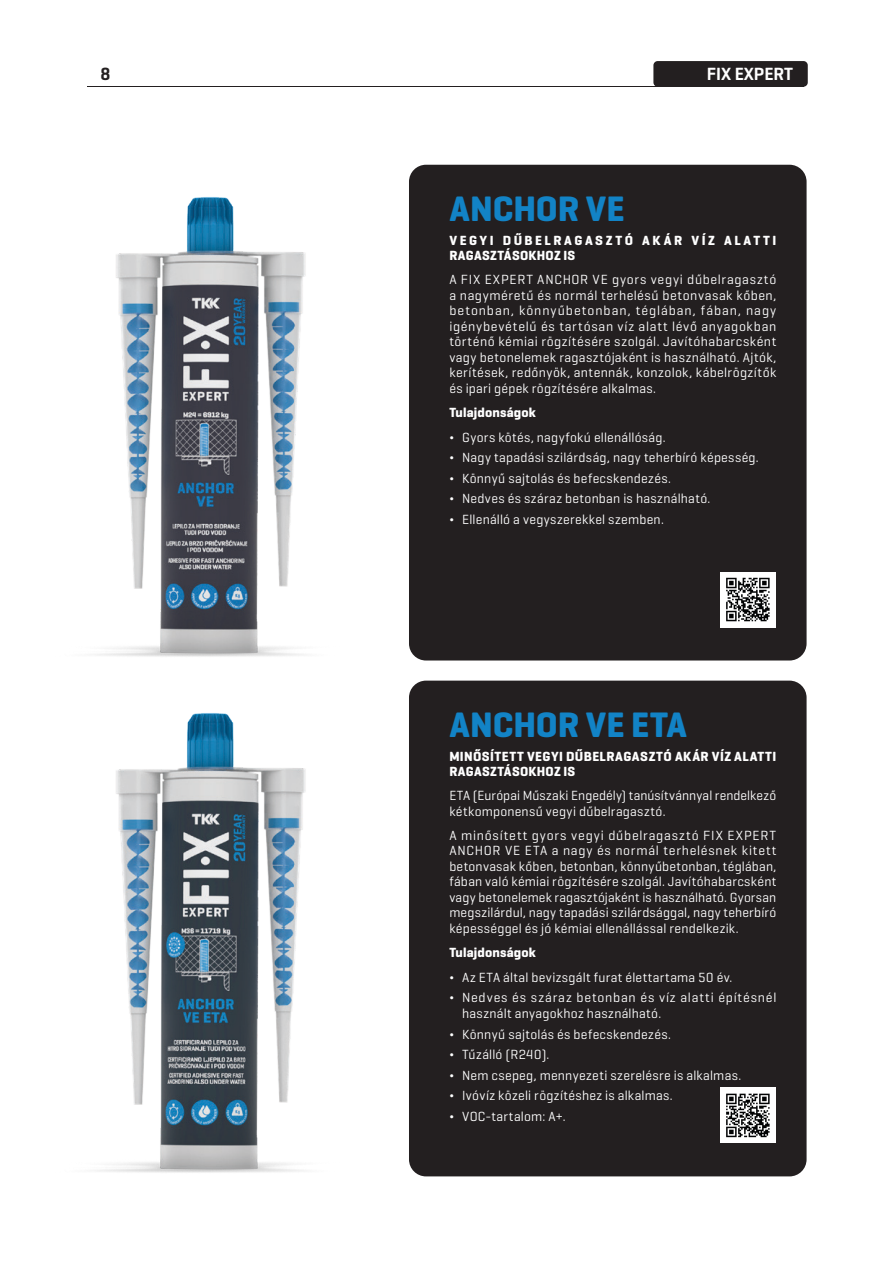
<style>
.page{position:relative;width:893px;height:1263px;background:#fff}
.page>*{position:absolute;margin:0;border:0;box-sizing:border-box;transform-origin:0 0}
.t1{font:700 36px "Geogrotesque Cyr";letter-spacing:-.005em;color:#1283c6}
.t2{font:600 18px "Geogrotesque Cyr";color:#fff}
.t3{font:600 18px "Geogrotesque Cyr";color:#231f20}
.t4{font:13.5px/15.6px "Geogrotesque Cyr";letter-spacing:.02em;color:#fff;text-align:justify}
.t5{font:13.5px/16.2px "Geogrotesque Cyr";letter-spacing:.05em;color:#fff}
.t6{font:700 13.5px/15.5px "Geogrotesque Cyr";letter-spacing:.03em;color:#fff}
.t7{font:700 13.5px/15.6px "Geogrotesque Cyr";letter-spacing:.18em;color:#fff}
.t8{font:700 13.5px "Geogrotesque Cyr";letter-spacing:.01em;color:#fff}
</style>
<div class="page">
<div style="left:653px;top:61px;width:155px;height:26px;background:#231f20;border-radius:4px"></div>
<hr style="left:87px;top:86px;width:717px;height:1px;background:#231f20">
<div style="left:409px;top:165px;width:398px;height:495px;background:#231f20;border-radius:17px"></div>
<div style="left:409px;top:681px;width:398px;height:495px;background:#231f20;border-radius:17px"></div>
<img style="left:95px;top:713px;width:211px;height:460px">
<img style="left:95px;top:197px;width:211px;height:460px">
<div style="left:720px;top:1088px;width:56px;height:55px;background:#fff"></div>
<svg style="left:726px;top:1093px;width:44px;height:45px"></svg>
<div style="left:720px;top:572px;width:56px;height:55px;background:#fff"></div>
<svg style="left:726px;top:577px;width:44px;height:45px"></svg>
<h2 class="t3" style="left:101px;top:63px;width:11px">8</h2>
<h2 class="t2" style="left:707px;top:63px;width:88px">FIX EXPERT</h2>
<h4 class="t1" style="left:449px;top:186px;width:177px">ANCHOR VE</h4>
<h5 class="t7" style="left:449px;top:232px;width:328px">VEGYI DŰBELRAGASZTÓ AKÁR VÍZ ALATTI<br>RAGASZTÁSOKHOZ IS</h5>
<p class="t4" style="left:449px;top:271px;width:328px">A FIX EXPERT ANCHOR VE gyors vegyi dűbelragasztó a nagyméretű és normál terhelésű betonvasak kőben, betonban, könnyűbetonban, téglában, fában, nagy igénybevételű és tartósan víz alatt lévő anyagokban történő kémiai rögzítésére szolgál. Javítóhabarcsként vagy betonelemek ragasztójaként is használható. Ajtók, kerítések, redőnyök, antennák, konzolok, kábelrögzítők és ipari gépek rögzítésére alkalmas.</p>
<h6 class="t8" style="left:449px;top:404px;width:88px">Tulajdonságok</h6>
<p class="t4" style="left:449px;top:429px;width:218px">¬ Gyors kötés, nagyfokú ellenállóság.</p>
<p class="t4" style="left:449px;top:449px;width:311px">¬ Nagy tapadási szilárdság, nagy teherbíró képesség.</p>
<p class="t4" style="left:449px;top:470px;width:223px">¬ Könnyű sajtolás és befecskendezés.</p>
<p class="t4" style="left:449px;top:490px;width:262px">¬ Nedves és száraz betonban is használható.</p>
<p class="t4" style="left:449px;top:511px;width:216px">¬ Ellenálló a vegyszerekkel szemben.</p>
<h4 class="t1" style="left:449px;top:702px;width:239px">ANCHOR VE ETA</h4>
<h5 class="t6" style="left:449px;top:748px;width:328px">MINŐSÍTETT VEGYI DŰBELRAGASZTÓ AKÁR VÍZ ALATTI<br>RAGASZTÁSOKHOZ IS</h5>
<p class="t4" style="left:449px;top:787px;width:328px">ETA (Európai Műszaki Engedély) tanúsítvánnyal rendelkező kétkomponensű vegyi dűbelragasztó.</p>
<p class="t4" style="left:449px;top:827px;width:329px">A minősített gyors vegyi dűbelragasztó FIX EXPERT ANCHOR VE ETA a nagy és normál terhelésnek kitett betonvasak kőben, betonban, könnyűbetonban, téglában, fában való kémiai rögzítésére szolgál. Javítóhabarcsként vagy betonelemek ragasztójaként is használható. Gyorsan megszilárdul, nagy tapadási szilárdsággal, nagy teherbíró képességgel és jó kémiai ellenállással rendelkezik.</p>
<h6 class="t8" style="left:449px;top:944px;width:88px">Tulajdonságok</h6>
<p class="t4" style="left:449px;top:969px;width:285px">¬ Az ETA által bevizsgált furat élettartama 50 év.</p>
<p class="t5" style="left:462px;top:989px;width:316px;text-indent:-13px">¬ Nedves és száraz betonban és víz alatti építésnél használt anyagokhoz használható.</p>
<p class="t4" style="left:449px;top:1026px;width:223px">¬ Könnyű sajtolás és befecskendezés.</p>
<p class="t4" style="left:449px;top:1046px;width:102px">¬ Tűzálló (R240).</p>
<p class="t4" style="left:449px;top:1067px;width:293px">¬ Nem csepeg, mennyezeti szerelésre is alkalmas.</p>
<p class="t4" style="left:449px;top:1087px;width:225px">¬ Ivóvíz közeli rögzítéshez is alkalmas.</p>
<p class="t4" style="left:449px;top:1108px;width:118px">¬ VOC-tartalom: A+.</p>
</div>
